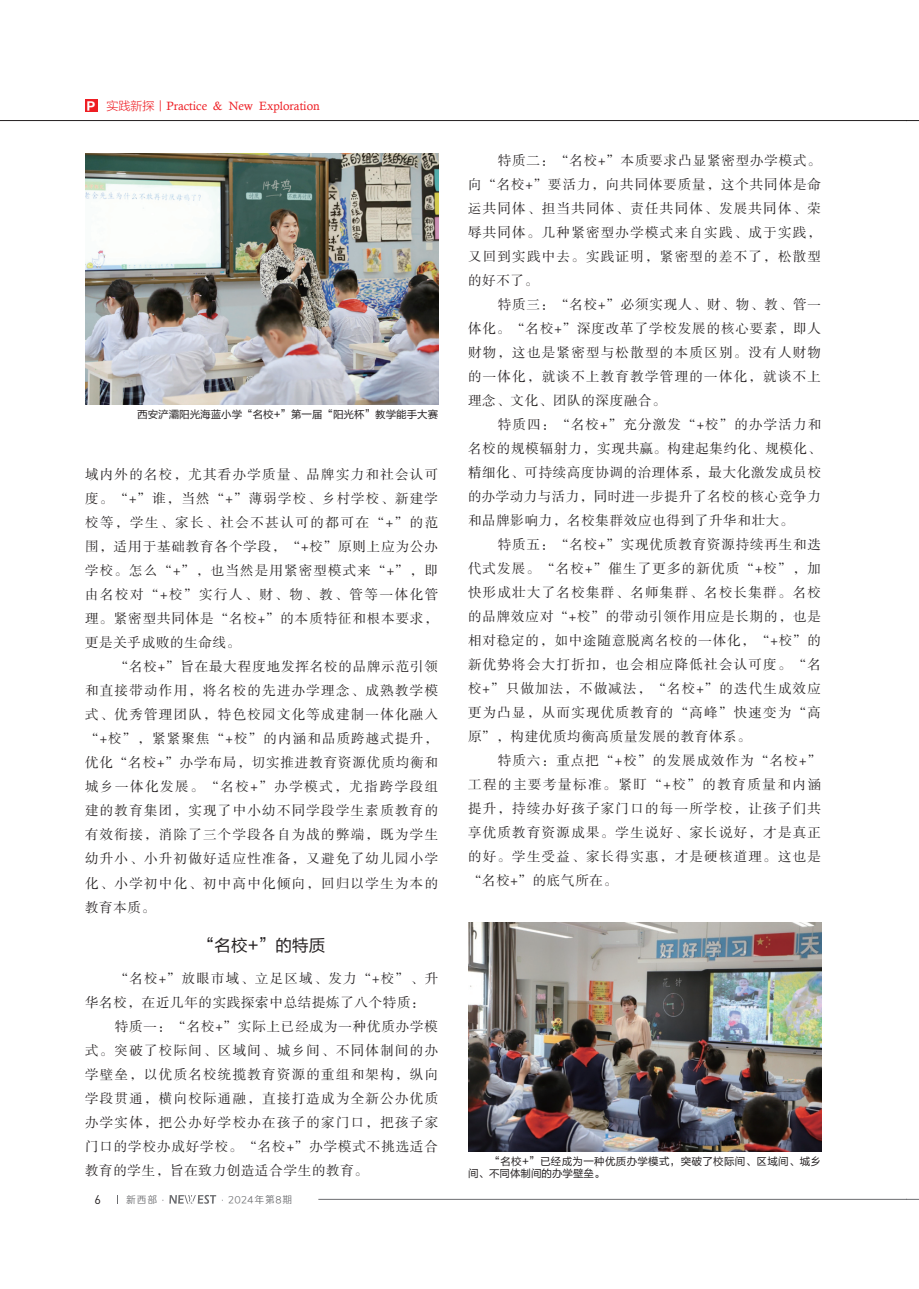
<style>
.page{position:relative;width:919px;height:1289px;background:#fff}
.page>*{position:absolute;margin:0;border:0;box-sizing:border-box;transform-origin:0 0}
.t1{font:16.5px "FZLTHK GBK1 0";color:#231f20}
.t2{font:13.5px/24px "FZSSK GBK1 0";letter-spacing:.095em;color:#231f20;text-align:justify}
.t3{font:13.5px "FZSSK GBK1 0";letter-spacing:.065em;color:#231f20}
.t4{font:13.5px "FZSSK GBK1 0";letter-spacing:.05em;color:#231f20}
.t5{font:12px "Calisto";color:#ee1d23}
.t6{font:10.5px/12px "FZLTHK GBK1 0";letter-spacing:.03em;color:#231f20}
.t7{font:10.5px "FZLTHK GBK1 0";color:#231f20}
.t8{font:9.75px "Loong Flash Sans GB Regular";letter-spacing:.1em;color:#6c6d70}
.s1{font-family:"FZLTDHK GBK1 0";font-size:11.4px;color:#fff}
.s2{font-family:"FZLTXHK GBK1 0"}
</style>
<div class="page">
<hr style="left:318px;top:1199px;width:588px;height:1px;background:#6c6d70">
<svg style="left:169px;top:1195px;width:47px;height:8px"></svg>
<hr style="left:0;top:120px;width:906px;height:1px;background:#231f20">
<svg style="left:906px;top:1199px;width:12px;height:1px"></svg>
<svg style="left:906px;top:120px;width:12px;height:1px"></svg>
<div style="left:85px;top:99px;width:13px;height:13px;background:#ee1d23"></div>
<img style="left:85px;top:153px;width:353px;height:251px">
<img style="left:468px;top:922px;width:353px;height:229px">
<p class="t5" style="left:86px;top:99px;width:236px"><span class="s1">Ｐ</span> <span class="s2">实践新探丨</span>Practice &amp; New Exploration</p>
<p class="t7" style="left:137px;top:408px;width:302px">西安浐灞阳光海蓝小学“名校+”第一届“阳光杯”教学能手大赛</p>
<p class="t2" style="left:85px;top:463px;width:354px">域内外的名校，尤其看办学质量、品牌实力和社会认可度。“+”谁，当然“+”薄弱学校、乡村学校、新建学校等，学生、家长、社会不甚认可的都可在“+”的范围，适用于基础教育各个学段，“+校”原则上应为公办学校。怎么“+”，也当然是用紧密型模式来“+”，即由名校对“+校”实行人、财、物、教、管等一体化管理。紧密型共同体是“名校+”的本质特征和根本要求，更是关乎成败的生命线。</p>
<p class="t2" style="left:85px;top:655px;width:354px;text-indent:30px">“名校+”旨在最大程度地发挥名校的品牌示范引领和直接带动作用，将名校的先进办学理念、成熟教学模式、优秀管理团队，特色校园文化等成建制一体化融入“+校”，紧紧聚焦“+校”的内涵和品质跨越式提升，优化“名校+”办学布局，切实推进教育资源优质均衡和城乡一体化发展。“名校+”办学模式，尤指跨学段组建的教育集团，实现了中小幼不同学段学生素质教育的有效衔接，消除了三个学段各自为战的弊端，既为学生幼升小、小升初做好适应性准备，又避免了幼儿园小学化、小学初中化、初中高中化倾向，回归以学生为本的教育本质。</p>
<p class="t1" style="left:198px;top:936px;width:129px">“名校+”的特质</p>
<p class="t2" style="left:115px;top:967px;width:325px">“名校+”放眼市域、立足区域、发力“+校”、升</p>
<p class="t4" style="left:85px;top:995px;width:341px">华名校，在近几年的实践探索中总结提炼了八个特质：</p>
<p class="t3" style="left:115px;top:1019px;width:325px">特质一：“名校+”实际上已经成为一种优质办学模</p>
<p class="t2" style="left:85px;top:1039px;width:354px">式。突破了校际间、区域间、城乡间、不同体制间的办</p>
<p class="t2" style="left:85px;top:1063px;width:354px">学壁垒，以优质名校统揽教育资源的重组和架构，纵向</p>
<p class="t2" style="left:85px;top:1087px;width:354px">学段贯通，横向校际通融，直接打造成为全新公办优质</p>
<p class="t2" style="left:85px;top:1111px;width:354px">办学实体，把公办好学校办在孩子的家门口，把孩子家</p>
<p class="t3" style="left:85px;top:1139px;width:354px">门口的学校办成好学校。“名校+”办学模式不挑选适合</p>
<p class="t4" style="left:85px;top:1163px;width:284px">教育的学生，旨在致力创造适合学生的教育。</p>
<p class="t8" style="left:126px;top:1194px;width:168px">新西部·　　　　 ·2024年第8期</p>
<p class="t2" style="left:468px;top:149px;width:354px;text-indent:30px">特质二：“名校+”本质要求凸显紧密型办学模式。向“名校+”要活力，向共同体要质量，这个共同体是命运共同体、担当共同体、责任共同体、发展共同体、荣辱共同体。几种紧密型办学模式来自实践、成于实践，又回到实践中去。实践证明，紧密型的差不了，松散型的好不了。</p>
<p class="t2" style="left:468px;top:293px;width:354px;text-indent:30px">特质三：“名校+”必须实现人、财、物、教、管一体化。“名校+”深度改革了学校发展的核心要素，即人财物，这也是紧密型与松散型的本质区别。没有人财物的一体化，就谈不上教育教学管理的一体化，就谈不上理念、文化、团队的深度融合。</p>
<p class="t2" style="left:468px;top:413px;width:354px;text-indent:30px">特质四：“名校+”充分激发“+校”的办学活力和名校的规模辐射力，实现共赢。构建起集约化、规模化、精细化、可持续高度协调的治理体系，最大化激发成员校的办学动力与活力，同时进一步提升了名校的核心竞争力和品牌影响力，名校集群效应也得到了升华和壮大。</p>
<p class="t2" style="left:468px;top:533px;width:354px;text-indent:30px">特质五：“名校+”实现优质教育资源持续再生和迭代式发展。“名校+”催生了更多的新优质“+校”，加快形成壮大了名校集群、名师集群、名校长集群。名校的品牌效应对“+校”的带动引领作用应是长期的，也是相对稳定的，如中途随意脱离名校的一体化，“+校”的新优势将会大打折扣，也会相应降低社会认可度。“名校+”只做加法，不做减法，“名校+”的迭代生成效应更为凸显，从而实现优质教育的“高峰”快速变为“高原”，构建优质均衡高质量发展的教育体系。</p>
<p class="t2" style="left:468px;top:749px;width:354px;text-indent:30px">特质六：重点把“+校”的发展成效作为“名校+”工程的主要考量标准。紧盯“+校”的教育质量和内涵提升，持续办好孩子家门口的每一所学校，让孩子们共享优质教育资源成果。学生说好、家长说好，才是真正的好。学生受益、家长得实惠，才是硬核道理。这也是“名校+”的底气所在。</p>
<p class="t6" style="left:468px;top:1155px;width:354px">　　“名校+”已经成为一种优质办学模式，突破了校际间、区域间、城乡间、不同体制间的办学壁垒。</p>
</div>
